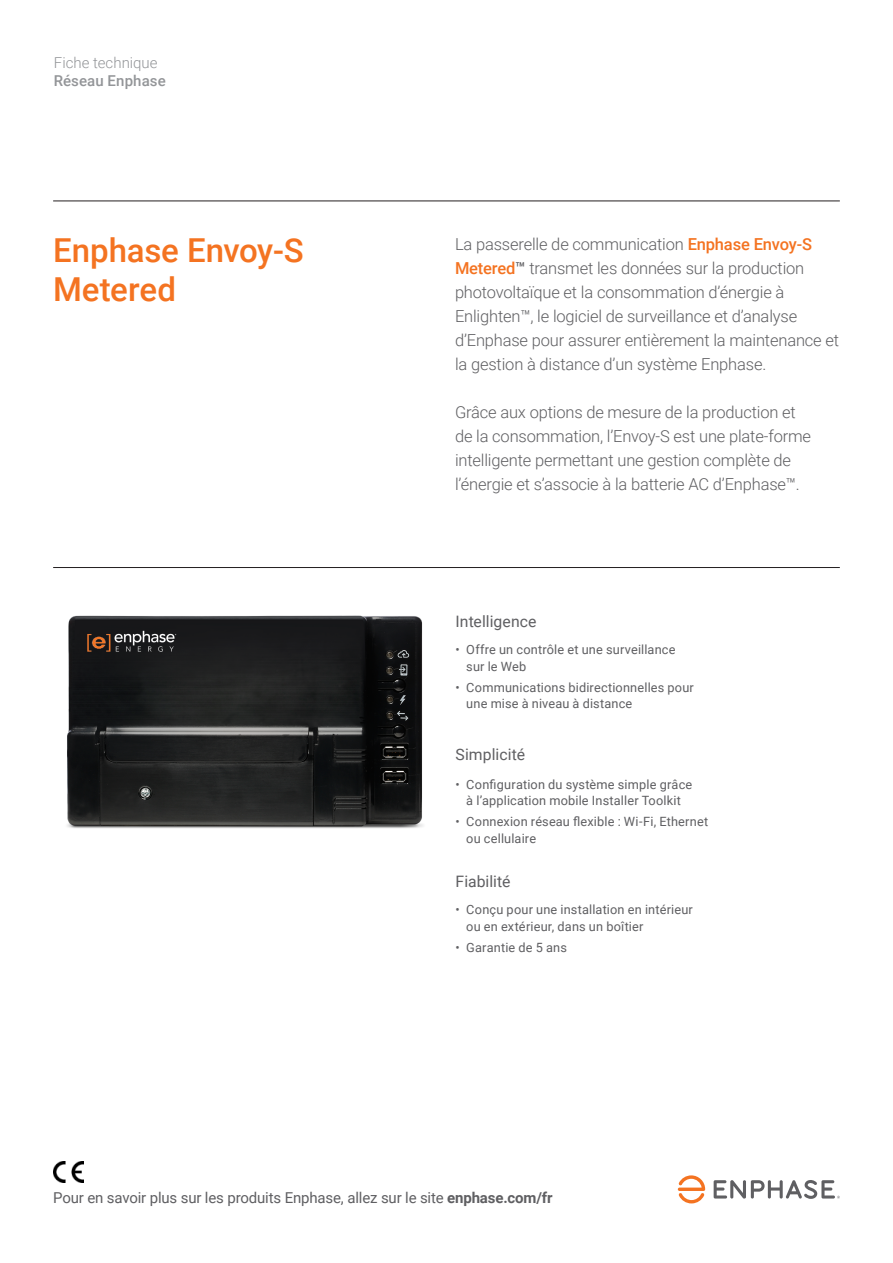
<style>
.page{position:relative;width:893px;height:1263px;background:#fff}
.page>*{position:absolute;margin:0;border:0;box-sizing:border-box;transform-origin:0 0}
.t1{font:500 33px/39.6px "Roboto";letter-spacing:-.005em;color:#f47321}
.t2{font:300 16.5px/24px "Roboto";letter-spacing:-.01em;color:#5f5f62}
.t3{font:15.75px "Roboto";letter-spacing:.005em;color:#5f5f62}
.t4{font:15px "Roboto";letter-spacing:-.01em;color:#5f5f62}
.t5{font:300 15px "Roboto";color:#939598}
.t6{font:500 15px "Roboto";letter-spacing:.005em;color:#939598}
.t7{font:12.75px/16.5px "Roboto";letter-spacing:.015em;color:#5f5f62}
.s1{font-weight:500;color:#f47321}
.s2{font-weight:500}
.s3{font-weight:700}
</style>
<div class="page">
<svg style="left:678px;top:1175px;width:27px;height:28px"></svg>
<svg style="left:714px;top:1180px;width:126px;height:19px"></svg>
<hr style="left:53px;top:201px;width:787px;height:1px;background:#231f20">
<img style="left:67px;top:615px;width:356px;height:214px">
<hr style="left:53px;top:567px;width:787px;height:1px;background:#231f20">
<img style="left:53px;top:1161px;width:31px;height:22px">
<p class="t5" style="left:54px;top:56px;width:105px">Fiche technique</p>
<p class="t6" style="left:54px;top:74px;width:113px">Réseau Enphase</p>
<h1 class="t1" style="left:53px;top:233px;width:252px">Enphase Envoy-S<br>Metered</h1>
<p class="t2" style="left:455px;top:233px;width:386px">La passerelle de communication <span class="s1">Enphase Envoy-S Metered</span><span class="s2">™</span> transmet les données sur la production photovoltaïque et la consommation d’énergie à Enlighten™, le logiciel de surveillance et d’analyse d’Enphase pour assurer entièrement la maintenance et la gestion à distance d’un système Enphase.</p>
<p class="t2" style="left:455px;top:401px;width:358px">Grâce aux options de mesure de la production et de la consommation, l’Envoy-S est une plate-forme intelligente permettant une gestion complète de l’énergie et s’associe à la batterie AC d’Enphase™.</p>
<p class="t3" style="left:455px;top:615px;width:83px">Intelligence</p>
<p class="t7" style="left:466px;top:642px;width:211px;text-indent:-11px">• Offre un contrôle et une surveillance sur le Web</p>
<p class="t7" style="left:466px;top:680px;width:229px;text-indent:-11px">• Communications bidirectionnelles pour une mise à niveau à distance</p>
<p class="t3" style="left:455px;top:748px;width:71px">Simplicité</p>
<p class="t7" style="left:455px;top:776px;width:238px;text-align:center">• Configuration du système simple grâce à l’application mobile Installer Toolkit</p>
<p class="t7" style="left:466px;top:813px;width:243px;text-indent:-11px">• Connexion réseau flexible : Wi-Fi, Ethernet ou cellulaire</p>
<p class="t3" style="left:455px;top:871px;width:57px">Fiabilité</p>
<p class="t7" style="left:466px;top:902px;width:228px;text-indent:-11px">• Conçu pour une installation en intérieur ou en extérieur, dans un boîtier</p>
<p class="t7" style="left:455px;top:938px;width:113px">• Garantie de 5 ans</p>
<p class="t4" style="left:53px;top:1192px;width:501px">Pour en savoir plus sur les produits Enphase, allez sur le site <span class="s3">enphase.com/fr</span></p>
</div>
